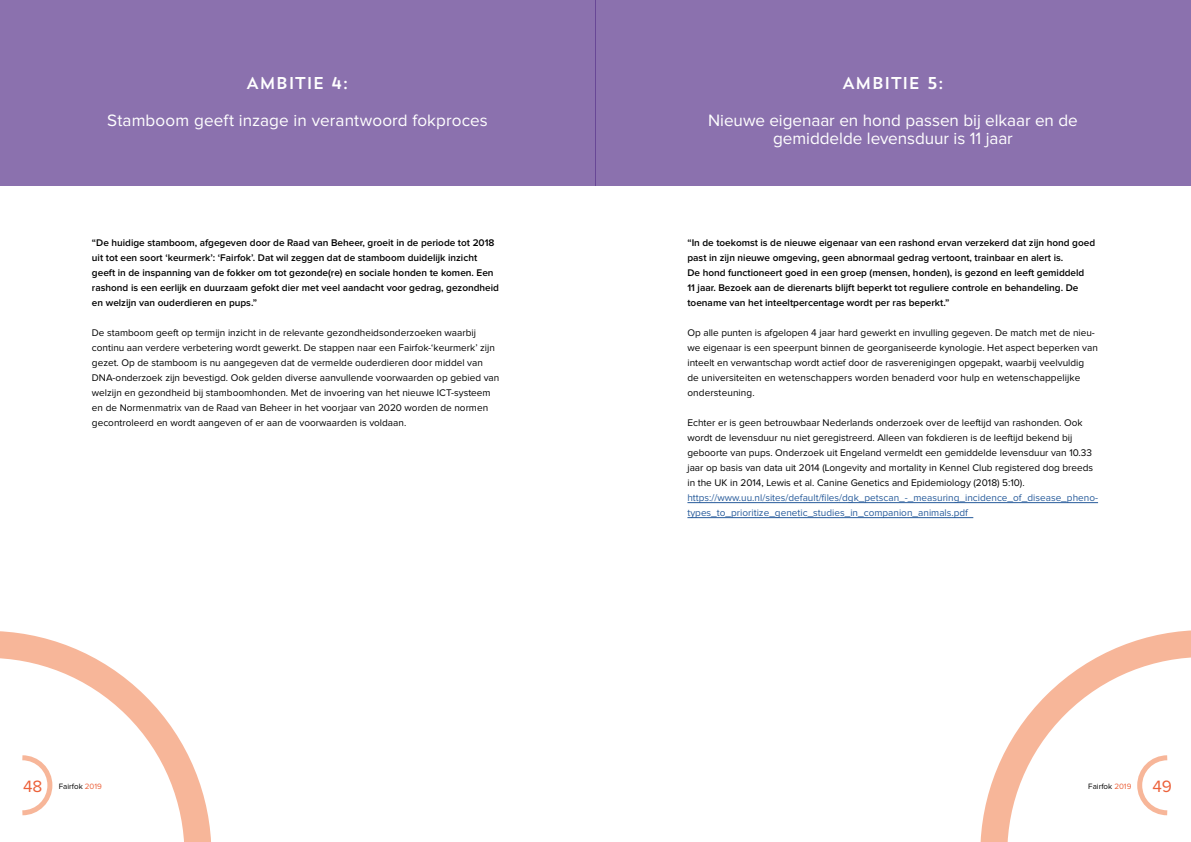
<style>
.page{position:relative;width:1191px;height:842px;background:#fff}
.page>*{position:absolute;margin:0;border:0;box-sizing:border-box;transform-origin:0 0}
.t1{font:17.1px/18.3px "Proxima Nova";color:#fff;text-align:center}
.t2{font:17.1px "Trend Sans One";letter-spacing:-.035em;color:#fff}
.t3{font:10px/15px "Proxima Nova";color:#000}
.t4{font:600 10px/15px "Proxima Nova";color:#000}
.t5{font:10px/15px "Proxima Nova";color:#275b9b}
.t6{font:8px "Proxima Nova";color:#000}
.s1{font-size:17px;color:#ec613a}
.s2{color:#ec613a}
</style>
<div class="page">
<div style="left:0;top:0;width:595px;height:186px;background:#8b71ae"></div>
<svg style="left:0;top:631px;width:211px;height:211px"></svg>
<svg style="left:980px;top:630px;width:211px;height:212px"></svg>
<div style="left:595px;top:0;width:596px;height:186px;background:#8b71ae"></div>
<hr style="left:687px;top:502px;width:411px;height:1px;background:#275b9b">
<hr style="left:687px;top:517px;width:286px;height:1px;background:#275b9b">
<svg style="left:1134px;top:753px;width:38px;height:65px"></svg>
<h1 class="t2" style="left:246px;top:72px;width:105px">AMBITIE 4:</h1>
<h1 class="t1" style="left:107px;top:112px;width:382px">Stamboom geeft inzage in verantwoord fokproces</h1>
<p class="t4" style="left:92px;top:236px;width:408px">“De huidige stamboom, afgegeven door de Raad van Beheer, groeit in de periode tot 2018 uit tot een soort ‘keurmerk’: ‘Fairfok’. Dat wil zeggen dat de stamboom duidelijk inzicht geeft in de inspanning van de fokker om tot gezonde(re) en sociale honden te komen. Een rashond is een eerlijk en duurzaam gefokt dier met veel aandacht voor gedrag, gezondheid en welzijn van ouderdieren en pups.”</p>
<p class="t3" style="left:92px;top:326px;width:409px">De stamboom geeft op termijn inzicht in de relevante gezondheidsonderzoeken waarbij continu aan verdere verbetering wordt gewerkt. De stappen naar een Fairfok-‘keurmerk’ zijn gezet. Op de stamboom is nu aangegeven dat de vermelde ouderdieren door middel van DNA-onderzoek zijn bevestigd. Ook gelden diverse aanvullende voorwaarden op gebied van welzijn en gezondheid bij stamboomhonden. Met de invoering van het nieuwe ICT-systeem en de Normenmatrix van de Raad van Beheer in het voorjaar van 2020 worden de normen gecontroleerd en wordt aangeven of er aan de voorwaarden is voldaan.</p>
<p class="t6" style="left:23px;top:782px;width:80px"><span class="s1">48</span> Fairfok <span class="s2">2019</span></p>
<h1 class="t2" style="left:841px;top:72px;width:104px">AMBITIE 5:</h1>
<h1 class="t1" style="left:708px;top:112px;width:371px">Nieuwe eigenaar en hond passen bij elkaar en de gemiddelde levensduur is 11 jaar</h1>
<p class="t4" style="left:687px;top:236px;width:409px">“In de toekomst is de nieuwe eigenaar van een rashond ervan verzekerd dat zijn hond goed past in zijn nieuwe omgeving, geen abnormaal gedrag vertoont, trainbaar en alert is.<br>De hond functioneert goed in een groep (mensen, honden), is gezond en leeft gemiddeld<br>11 jaar. Bezoek aan de dierenarts blijft beperkt tot reguliere controle en behandeling. De toename van het inteeltpercentage wordt per ras beperkt.”</p>
<p class="t3" style="left:687px;top:326px;width:412px">Op alle punten is afgelopen 4 jaar hard gewerkt en invulling gegeven. De match met de nieu&shy;we eigenaar is een speerpunt binnen de georganiseerde kynologie. Het aspect beperken van inteelt en verwantschap wordt actief door de rasverenigingen opgepakt, waarbij veelvuldig de universiteiten en wetenschappers worden benaderd voor hulp en wetenschappelijke ondersteuning.</p>
<p class="t3" style="left:687px;top:416px;width:407px">Echter er is geen betrouwbaar Nederlands onderzoek over de leeftijd van rashonden. Ook wordt de levensduur nu niet geregistreerd. Alleen van fokdieren is de leeftijd bekend bij geboorte van pups. Onderzoek uit Engeland vermeldt een gemiddelde levensduur van 10.33 jaar op basis van data uit 2014 (Longevity and mortality in Kennel Club registered dog breeds in the UK in 2014, Lewis et al. Canine Genetics and Epidemiology (2018) 5:10).</p>
<p class="t5" style="left:687px;top:491px;width:412px">https://www.uu.nl/sites/default/files/dgk_petscan_-_measuring_incidence_of_disease_pheno&shy;types_to_prioritize_genetic_studies_in_companion_animals.pdf</p>
<p class="t6" style="left:1088px;top:782px;width:85px">Fairfok <span class="s2">2019</span> <span class="s1">49</span></p>
</div>
